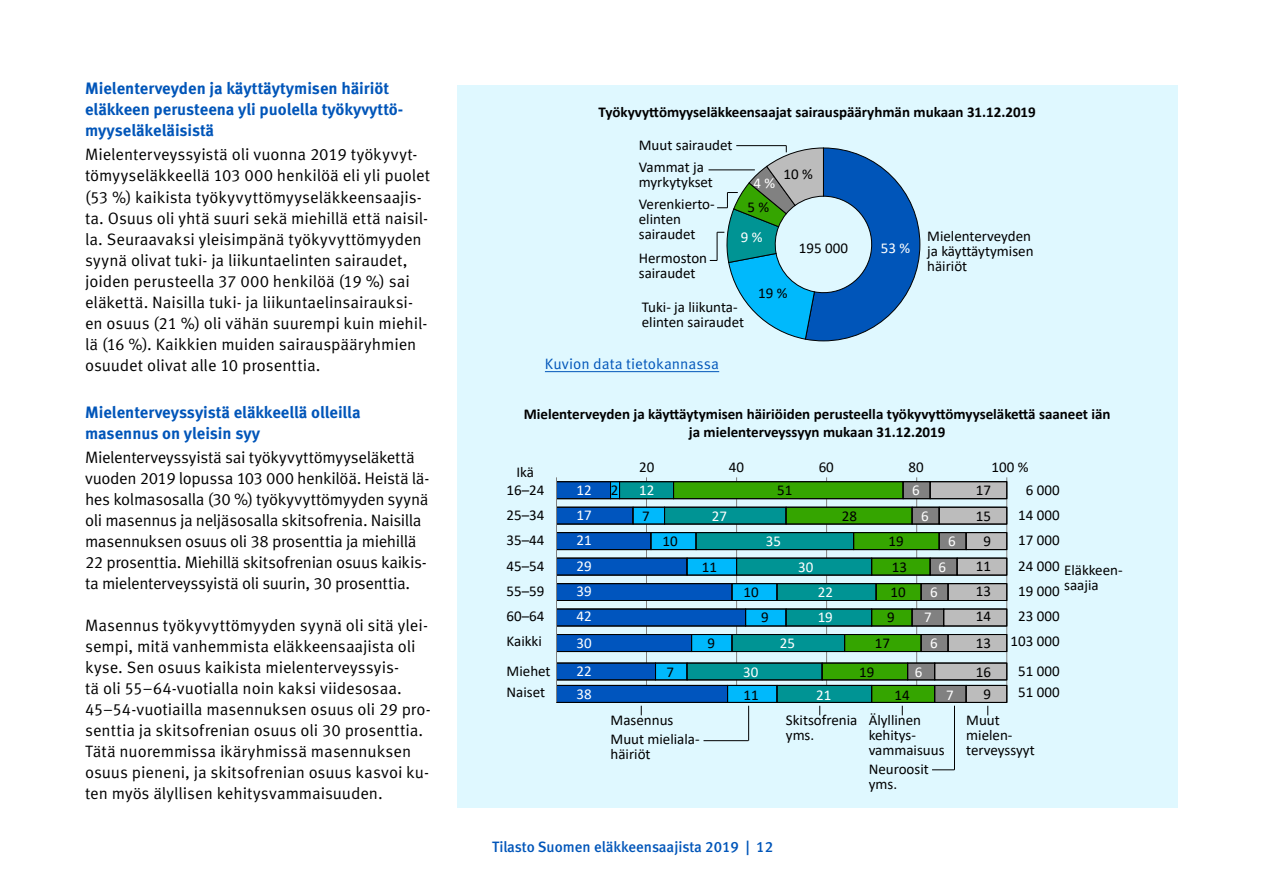
<style>
.page{position:relative;width:1263px;height:893px;background:#fff}
.page>*{position:absolute;margin:0;border:0;box-sizing:border-box;transform-origin:0 0}
.Leipä{font:16.5px/21px "Meta Pro Norm";letter-spacing:-.01em;color:#000}
._3__otsikko{font:16.5px/21px "Meta Pro Norm";letter-spacing:-.005em;color:#000}
._3__otsikko-2{font:700 16.5px/21px "Meta Pro";color:#0055b9}
.t1{font:15px/25.2px "Calibri";color:#000}
.Graafiotsikko{font:700 15px "Calibri";color:#000}
.t2{font:15px/25.2px "Calibri";color:#fff}
.t3{font:15px "Meta Medium LF";color:#0055b9}
.Linkkiteksti{font:15px "Meta Pro Norm";letter-spacing:.005em;color:#0055b9}
</style>
<div class="page">
<div style="left:457px;top:85px;width:720px;height:723px;background:#dff8ff"></div>
<hr style="left:708px;top:169px;width:47px;height:1px;background:#000">
<hr style="left:736px;top:145px;width:50px;height:1px;background:#000">
<svg style="left:710px;top:146px;width:211px;height:196px"></svg>
<hr style="left:646px;top:477px;width:1px;height:225px;background:#818181">
<hr style="left:736px;top:477px;width:1px;height:225px;background:#818181">
<hr style="left:826px;top:477px;width:1px;height:225px;background:#818181">
<hr style="left:916px;top:477px;width:1px;height:225px;background:#818181">
<hr style="left:1006px;top:477px;width:1px;height:225px;background:#818181">
<svg style="left:787px;top:481px;width:115px;height:222px"></svg>
<hr style="left:556px;top:477px;width:1px;height:225px;background:#818181">
<svg style="left:556px;top:481px;width:231px;height:234px"></svg>
<svg style="left:902px;top:481px;width:105px;height:234px"></svg>
<hr style="left:703px;top:740px;width:45px;height:1px;background:#000">
<hr style="left:748px;top:706px;width:1px;height:35px;background:#000">
<svg style="left:932px;top:769px;width:22px;height:1px"></svg>
<hr style="left:954px;top:706px;width:1px;height:64px;background:#000">
<hr style="left:545px;top:371px;width:174px;height:1px;background:#0055b9">
<h2 class="_3__otsikko-2" style="left:85px;top:77px;width:306px">Mielenterveyden ja käyttäytymisen häiriöt</h2>
<h2 class="_3__otsikko-2" style="left:85px;top:98px;width:320px">eläkkeen perusteena yli puolella työkyvyttö-</h2>
<h2 class="_3__otsikko-2" style="left:85px;top:119px;width:131px">myyseläkeläisistä</h2>
<h2 class="_3__otsikko" style="left:85px;top:143px;width:347px">Mielenterveyssyistä oli vuonna 2019 työkyvyt&shy;tömyyseläkkeellä 103 000 henkilöä eli yli puolet (53 %) kaikista työkyvyttömyyseläkkeensaajis&shy;ta. Osuus oli yhtä suuri sekä miehillä että naisil&shy;la. Seuraavaksi yleisimpänä työkyvyttömyyden syynä olivat tuki- ja liikuntaelinten sairaudet, joiden perusteella 37 000 henkilöä (19 %) sai eläkettä. Naisilla tuki- ja liikuntaelinsairauksi&shy;en osuus (21 %) oli vähän suurempi kuin miehil&shy;lä (16 %). Kaikkien muiden sairauspääryhmien osuudet olivat alle 10 prosenttia.</h2>
<h2 class="_3__otsikko-2" style="left:85px;top:401px;width:277px">Mielenterveyssyistä eläkkeellä olleilla masennus on yleisin syy</h2>
<p class="Leipä" style="left:85px;top:446px;width:346px">Mielenterveyssyistä sai työkyvyttömyyseläkettä vuoden 2019 lopussa 103 000 henkilöä. Heistä lä&shy;hes kolmasosalla (30 %) työkyvyttömyyden syynä oli masennus ja neljäsosalla skitsofrenia. Naisilla masennuksen osuus oli 38 prosenttia ja miehillä 22 prosenttia. Miehillä skitsofrenian osuus kaikis&shy;ta mielenterveyssyistä oli suurin, 30 prosenttia.</p>
<p class="Leipä" style="left:85px;top:614px;width:347px">Masennus työkyvyttömyyden syynä oli sitä ylei&shy;sempi, mitä vanhemmista eläkkeensaajista oli kyse. Sen osuus kaikista mielenterveyssyis-<br>tä oli 55–64-vuotialla noin kaksi viidesosaa.<br>45–54-vuotiailla masennuksen osuus oli 29 pro&shy;senttia ja skitsofrenian osuus oli 30 prosenttia.<br>Tätä nuoremmissa ikäryhmissä masennuksen osuus pieneni, ja skitsofrenian osuus kasvoi ku&shy;ten myös älyllisen kehitysvammaisuuden.</p>
<p class="Graafiotsikko" style="left:598px;top:102px;width:439px">Työkyvyttömyyseläkkeensaajat sairauspääryhmän mukaan 31.12.2019</p>
<p class="t1" style="left:639px;top:132px;width:95px">Muut sairaudet</p>
<p class="t1" style="left:639px;top:159px;width:76px;line-height:15px">Vammat ja myrkytykset</p>
<p class="t1" style="left:639px;top:196px;width:77px;line-height:15px">Verenkierto&shy;elinten sairaudet</p>
<p class="t1" style="left:639px;top:250px;width:70px;line-height:15px">Hermoston sairaudet</p>
<p class="t2" style="left:754px;top:170px;width:23px">4 %</p>
<p class="t1" style="left:748px;top:194px;width:23px">5 %</p>
<p class="t2" style="left:741px;top:224px;width:23px">9 %</p>
<p class="t1" style="left:784px;top:161px;width:31px">10 %</p>
<p class="t1" style="left:799px;top:236px;width:51px">195 000</p>
<p class="t1" style="left:758px;top:280px;width:31px">19 %</p>
<p class="t1" style="left:642px;top:299px;width:104px;line-height:15px">Tuki- ja liikunta&shy;elinten sairaudet</p>
<p class="Linkkiteksti" style="left:545px;top:352px;width:176px">Kuvion data tietokannassa</p>
<p class="t2" style="left:881px;top:236px;width:31px">53 %</p>
<p class="t1" style="left:927px;top:228px;width:108px;line-height:15px">Mielenterveyden ja käyttäytymisen häiriöt</p>
<p class="Graafiotsikko" style="left:524px;top:403px;width:588px">Mielenterveyden ja käyttäytymisen häiriöiden perusteella työkyvyttömyyseläkettä saaneet iän</p>
<p class="Graafiotsikko" style="left:689px;top:421px;width:258px">ja mielenterveyssyyn mukaan 31.12.2019</p>
<p class="t1" style="left:507px;top:463px;width:39px;line-height:17.5px;text-align:center">Ikä<br>16–24</p>
<p class="t1" style="left:507px;top:502px;width:39px;text-align:justify">25–34<br>35–44<br>45–54<br>55–59<br>60–64<br>Kaikki</p>
<p class="t1" style="left:507px;top:660px;width:46px;line-height:21px">Miehet<br>Naiset</p>
<p class="t2" style="left:576px;top:477px;width:17px;text-align:justify">12<br>17<br>21<br>29<br>39<br>42</p>
<p class="t2" style="left:576px;top:628px;width:17px;line-height:28.5px">30<br>22</p>
<p class="t2" style="left:576px;top:681px;width:17px">38</p>
<p class="t1" style="left:611px;top:477px;width:9px">2</p>
<p class="t1" style="left:639px;top:454px;width:17px">20</p>
<p class="t1" style="left:729px;top:454px;width:17px">40</p>
<p class="t1" style="left:819px;top:454px;width:17px">60</p>
<p class="t1" style="left:908px;top:454px;width:17px">80</p>
<p class="t1" style="left:991px;top:454px;width:38px">100 %</p>
<p class="t2" style="left:639px;top:477px;width:17px">12</p>
<p class="t1" style="left:642px;top:503px;width:9px">7</p>
<p class="t1" style="left:662px;top:528px;width:17px">10</p>
<p class="t1" style="left:666px;top:659px;width:9px">7</p>
<p class="t1" style="left:777px;top:477px;width:17px">51</p>
<p class="t2" style="left:912px;top:477px;width:9px">6</p>
<p class="t2" style="left:712px;top:503px;width:17px">27</p>
<p class="t1" style="left:842px;top:503px;width:17px">28</p>
<p class="t2" style="left:921px;top:503px;width:9px">6</p>
<p class="t1" style="left:702px;top:554px;width:17px">11</p>
<p class="t1" style="left:707px;top:630px;width:9px">9</p>
<p class="t2" style="left:766px;top:528px;width:17px">35</p>
<p class="t1" style="left:743px;top:579px;width:17px">10</p>
<p class="t1" style="left:761px;top:604px;width:9px">9</p>
<p class="t2" style="left:798px;top:554px;width:17px">30</p>
<p class="t2" style="left:818px;top:580px;width:17px;line-height:24.6px">22<br>19</p>
<p class="t2" style="left:780px;top:630px;width:17px">25</p>
<p class="t1" style="left:888px;top:528px;width:17px">19</p>
<p class="t1" style="left:892px;top:554px;width:17px">13</p>
<p class="t1" style="left:890px;top:579px;width:17px">10</p>
<p class="t1" style="left:887px;top:604px;width:9px">9</p>
<p class="t1" style="left:875px;top:630px;width:17px">17</p>
<p class="t2" style="left:948px;top:528px;width:9px">6</p>
<p class="t2" style="left:938px;top:554px;width:9px">6</p>
<p class="t2" style="left:930px;top:579px;width:9px">6</p>
<p class="t2" style="left:924px;top:604px;width:9px">7</p>
<p class="t2" style="left:930px;top:630px;width:9px">6</p>
<p class="t2" style="left:743px;top:659px;width:17px">30</p>
<p class="t1" style="left:859px;top:659px;width:17px">19</p>
<p class="t2" style="left:915px;top:659px;width:9px">6</p>
<p class="t1" style="left:743px;top:682px;width:17px">11</p>
<p class="t2" style="left:816px;top:682px;width:17px">21</p>
<p class="t1" style="left:894px;top:682px;width:17px">14</p>
<p class="t2" style="left:946px;top:682px;width:9px">7</p>
<p class="t1" style="left:976px;top:477px;width:17px;text-align:center">17<br>15<br>9<br>11<br>13<br>14</p>
<p class="t1" style="left:976px;top:629px;width:17px;line-height:28.5px">13<br>16</p>
<p class="t1" style="left:983px;top:681px;width:9px">9</p>
<p class="t1" style="left:1010px;top:477px;width:51px;text-align:right">6 000<br>14 000<br>17 000<br>24 000<br>19 000<br>23 000<br>103 000</p>
<p class="t1" style="left:1018px;top:660px;width:43px;line-height:21px">51 000<br>51 000</p>
<p class="t1" style="left:1064px;top:562px;width:60px;line-height:15px">Eläkkeen&shy;saajia</p>
<p class="t1" style="left:610px;top:709px;width:91px;line-height:19.6px">Masennus<br>Muut mieliala-</p>
<p class="t1" style="left:610px;top:741px;width:42px">häiriöt</p>
<p class="t1" style="left:786px;top:712px;width:73px;line-height:15px">Skitsofrenia yms.</p>
<p class="t1" style="left:869px;top:712px;width:77px;line-height:15px">Älyllinen kehitys&shy;vammaisuus</p>
<p class="t1" style="left:869px;top:761px;width:62px;line-height:15px">Neuroosit yms.</p>
<p class="t1" style="left:966px;top:712px;width:70px;line-height:15px">Muut mielen&shy;terveyssyyt</p>
<p class="t3" style="left:492px;top:838px;width:282px">Tilasto Suomen eläkkeensaajista 2019 | 12</p>
</div>
